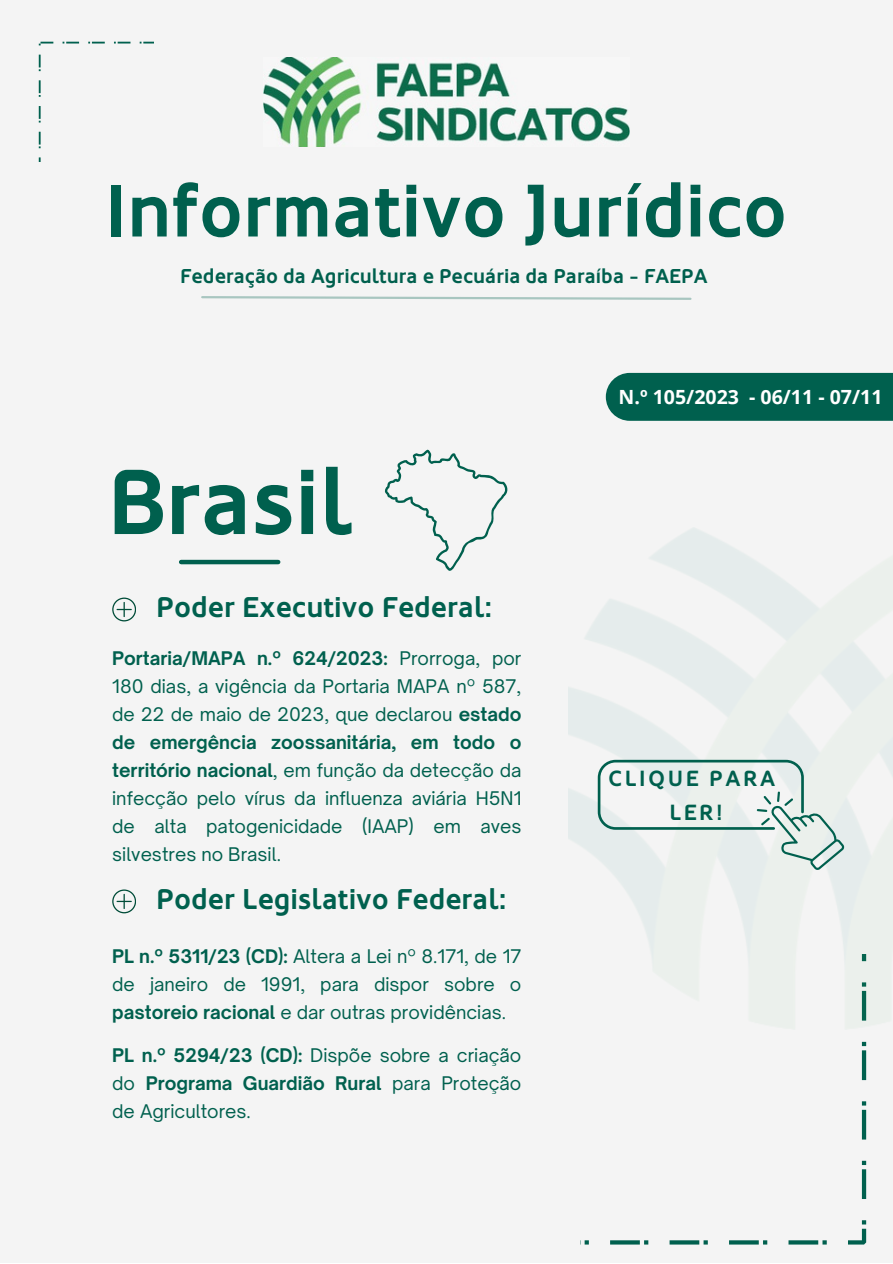
<style>
.page{position:relative;width:893px;height:1264px;background:#fff}
.page>*{position:absolute;margin:0;border:0;box-sizing:border-box;transform-origin:0 0}
.t1{font:700 91.65px "Oblik";color:#00604e}
.t2{font:700 73.95px "Oblik";color:#00604e}
.t3{font:700 28.5px "Oblik";color:#00604e}
.t4{font:700 21.9px "Oblik";letter-spacing:.115em;color:#00604e}
.t5{font:700 19.95px "Oblik";color:#00604e}
.t6{font:700 19.5px "Open Sans";color:#fff}
.t7{font:18px/28px "Open Sauce One";color:#00604e;text-align:justify}
.s1{font-weight:700}
</style>
<div class="page">
<div style="left:0;top:0;width:892px;height:1262px;background:#f4f4f4"></div>
<hr style="left:181px;top:560px;width:97px;height:4px;background:#00604e">
<svg style="left:385px;top:449px;width:123px;height:122px"></svg>
<svg style="left:112px;top:597px;width:24px;height:24px"></svg>
<svg style="left:201px;top:296px;width:491px;height:4px"></svg>
<svg style="left:39px;top:42px;width:114px;height:120px"></svg>
<img style="left:264px;top:57px;width:365px;height:89px">
<svg style="left:584px;top:1041px;width:282px;height:203px"></svg>
<img style="left:569px;top:528px;width:323px;height:493px">
<svg style="left:597px;top:759px;width:247px;height:111px"></svg>
<div style="left:605px;top:373px;width:287px;height:48px;background:#00604e"></div>
<svg style="left:112px;top:889px;width:24px;height:24px"></svg>
<p class="t2" style="left:105px;top:169px;width:683px">Informativo Jurídico</p>
<p class="t5" style="left:180px;top:264px;width:529px">Federação da Agricultura e Pecuária da Paraíba - FAEPA</p>
<p class="t1" style="left:107px;top:450px;width:247px">Brasil</p>
<p class="t3" style="left:156px;top:591px;width:337px">Poder Executivo Federal:</p>
<p class="t7" style="left:112px;top:643px;width:410px"><span class="s1">Portaria/MAPA n.º 624/2023:</span> Prorroga, por 180 dias, a vigência da Portaria MAPA nº 587, de 22 de maio de 2023, que declarou <span class="s1">estado de emergência zoossanitária, em todo o território nacional</span>, em função da detecção da infecção pelo vírus da influenza aviária H5N1 de alta patogenicidade (IAAP) em aves silvestres no Brasil.</p>
<p class="t3" style="left:156px;top:883px;width:352px">Poder Legislativo Federal:</p>
<p class="t7" style="left:112px;top:942px;width:410px"><span class="s1">PL n.º 5311/23 (CD):</span> Altera a Lei nº 8.171, de 17 de janeiro de 1991, para dispor sobre o <span class="s1">pastoreio racional</span> e dar outras providências.</p>
<p class="t7" style="left:112px;top:1041px;width:410px"><span class="s1">PL n.º 5294/23 (CD):</span> Dispõe sobre a criação do <span class="s1">Programa Guardião Rural</span> para Proteção de Agricultores.</p>
<p class="t6" style="left:618px;top:383px;width:265px">N.º 105/2023 - 06/11 - 07/11</p>
<p class="t4" style="left:608px;top:766px;width:169px">CLIQUE PARA</p>
<p class="t4" style="left:669px;top:800px;width:54px">LER!</p>
</div>
